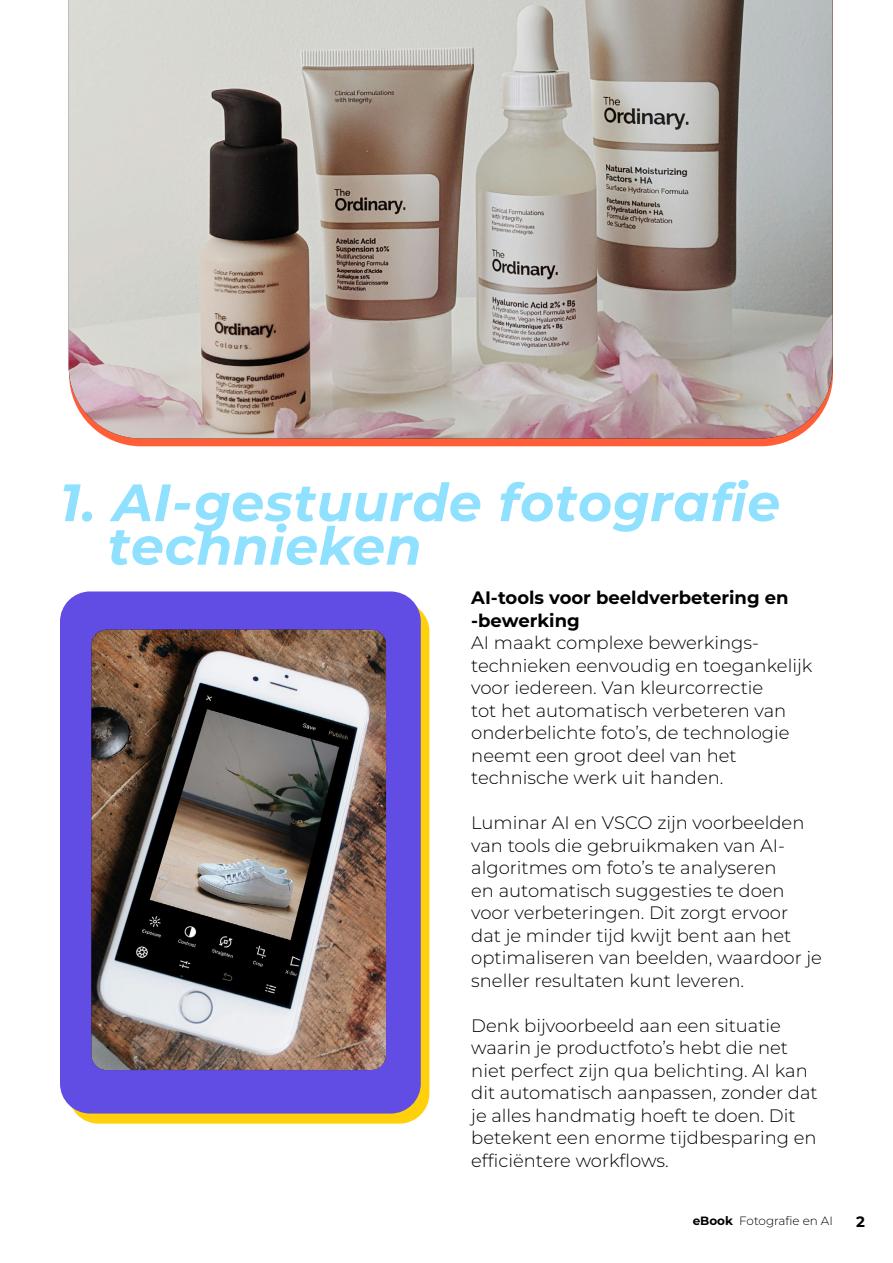
<style>
.page{position:relative;width:893px;height:1263px;background:#fff}
.page>*{position:absolute;margin:0;border:0;box-sizing:border-box;transform-origin:0 0}
.t1{font:italic 700 52.5px/43.5px "Montserrat";letter-spacing:.01em;color:#8fe1ff}
.t2{font:300 18px/22.5px "Montserrat";color:#000}
.t3{font:700 18px/22.5px "Montserrat";color:#000}
.t4{font:700 15px "Montserrat";color:#000}
.t5{font:300 12px "Montserrat";color:#000}
.s1{font-weight:700}
</style>
<div class="page">
<div style="left:69px;top:602px;width:360px;height:522px;background:#ffd10d;border-radius:30px"></div>
<img style="left:69px;top:0;width:763px;height:438px">
<div style="left:60px;top:591px;width:361px;height:522px;background:#614de3;border-radius:30px"></div>
<img style="left:92px;top:630px;width:294px;height:440px">
<h1 class="t1" style="left:108px;top:479px;width:674px;text-indent:-48px">1. AI-gestuurde fotografie technieken</h1>
<p class="t3" style="left:471px;top:586px;width:319px">AI-tools voor beeldverbetering en -bewerking</p>
<p class="t2" style="left:471px;top:633px;width:343px">AI maakt complexe bewerkings&shy;technieken eenvoudig en toegankelijk voor iedereen. Van kleurcorrectie<br>tot het automatisch verbeteren van onderbelichte foto’s, de technologie neemt een groot deel van het technische werk uit handen.</p>
<p class="t2" style="left:471px;top:813px;width:352px">Luminar AI en VSCO zijn voorbeelden van tools die gebruikmaken van AI&shy;algoritmes om foto’s te analyseren<br>en automatisch suggesties te doen voor verbeteringen. Dit zorgt ervoor dat je minder tijd kwijt bent aan het optimaliseren van beelden, waardoor je sneller resultaten kunt leveren.</p>
<p class="t2" style="left:471px;top:1016px;width:348px">Denk bijvoorbeeld aan een situatie waarin je productfoto’s hebt die net niet perfect zijn qua belichting. AI kan dit automatisch aanpassen, zonder dat je alles handmatig hoeft te doen. Dit betekent een enorme tijdbesparing en efficiëntere workflows.</p>
<p class="t5" style="left:693px;top:1213px;width:142px"><span class="s1">eBook</span> Fotografie en AI</p>
<p class="t4" style="left:856px;top:1212px;width:10px">2</p>
</div>
